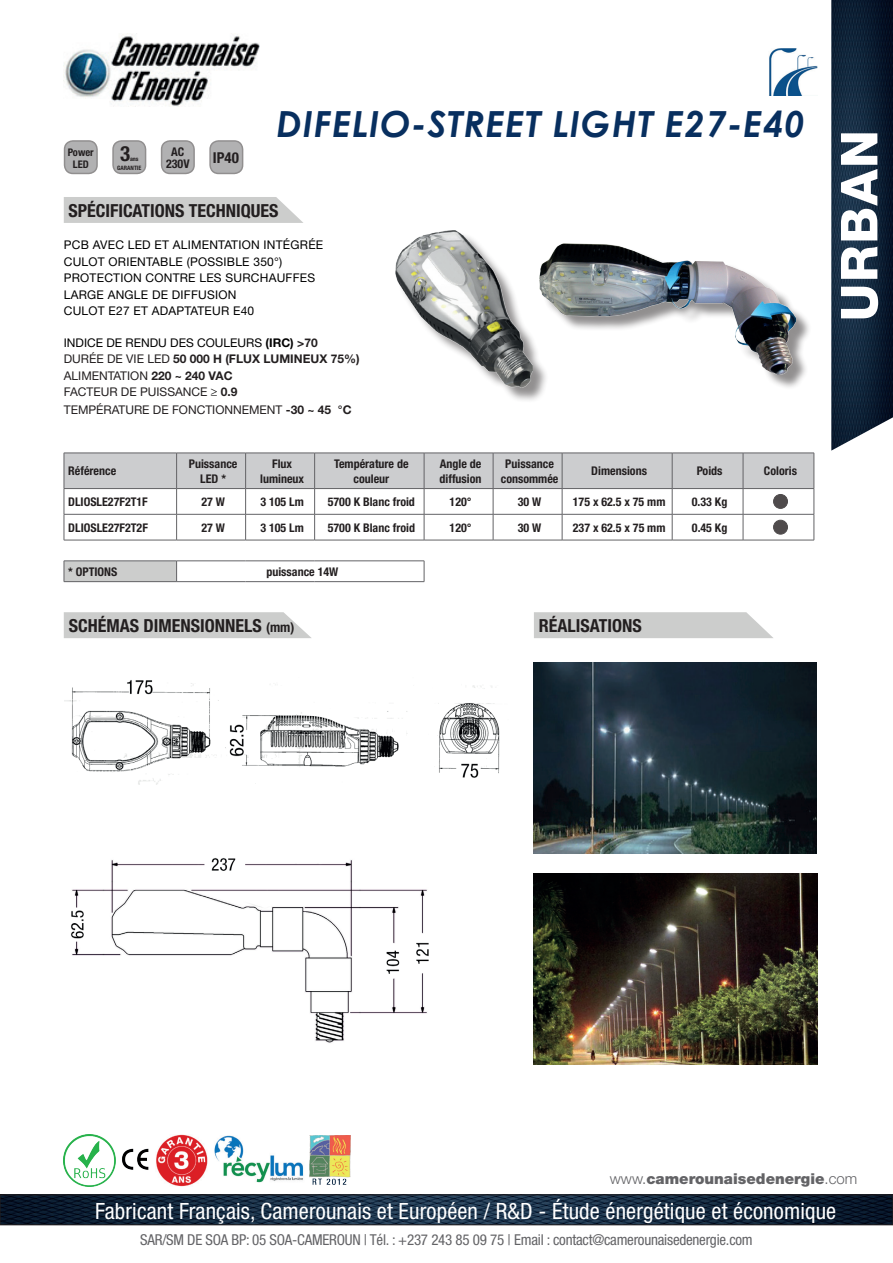
<style>
.page{position:relative;width:893px;height:1263px;background:#fff}
.page>*{position:absolute;margin:0;border:0;box-sizing:border-box;transform-origin:0 0}
.t1{font:800 51px "Helvetica Neue";color:#fff}
.t2{font:italic 700 36px "Century Gothic";letter-spacing:.03em;color:#082f5f}
.t3{font:condensed 22.5px "Helvetica Neue";letter-spacing:.005em;color:#fff}
.t4{font:700 condensed 21px "Helvetica Neue";color:#231f20}
.t5{font:700 condensed 18px "Helvetica Neue";color:#231f20}
.t6{font:condensed 15px "Helvetica Neue";letter-spacing:-.015em;color:#636366}
.t7{font:900 15px "Helvetica Neue";color:#636366}
.t8{font:700 condensed 15px "Helvetica Neue";color:#231f20}
.t9{font:700 condensed 12px/14.4px "Helvetica Neue";color:#231f20;text-align:center}
.t10{font:12px/16.5px "Helvetica Neue";color:#231f20}
.t11{font:12px/16.5px "Helvetica Neue";letter-spacing:.02em;color:#000001}
.t12{font:700 condensed 10.5px/12px "Helvetica Neue";color:#231f20;text-align:center}
.t13{font:700 condensed 6px/9px "Helvetica Neue";color:#231f20}
.s1{color:#000001}
.s2{font-weight:700;color:#000001}
.s3{font-weight:700}
.s4{font-size:13.5px}
.s5{font-weight:300}
</style>
<div class="page">
<img style="left:831px;top:0;width:62px;height:451px">
<img style="left:769px;top:48px;width:49px;height:47px">
<div style="left:162px;top:141px;width:32px;height:32px;background:#b1b1b2;border-radius:9px"></div>
<div style="left:161px;top:140px;width:34px;height:34px;border:2px solid #231f20;border-radius:9px"></div>
<div style="left:65px;top:141px;width:32px;height:32px;background:#b1b1b2;border-radius:9px"></div>
<div style="left:64px;top:140px;width:34px;height:34px;border:2px solid #231f20;border-radius:9px"></div>
<div style="left:113px;top:141px;width:33px;height:32px;background:#b1b1b2;border-radius:9px"></div>
<div style="left:112px;top:140px;width:34px;height:34px;border:2px solid #231f20;border-radius:9px"></div>
<div style="left:210px;top:141px;width:33px;height:32px;background:#b1b1b2;border-radius:9px"></div>
<div style="left:209px;top:140px;width:34px;height:34px;border:2px solid #231f20;border-radius:9px"></div>
<div style="left:64px;top:561px;width:113px;height:21px;background:#cccdcc"></div>
<hr style="left:64px;top:561px;width:113px;height:1px;background:#636366">
<svg style="left:64px;top:561px;width:1px;height:20px"></svg>
<hr style="left:64px;top:581px;width:113px;height:1px;background:#636366">
<svg style="left:64px;top:453px;width:751px;height:87px"></svg>
<hr style="left:64px;top:540px;width:113px;height:1px;background:#636366">
<hr style="left:177px;top:540px;width:69px;height:1px;background:#636366">
<hr style="left:246px;top:540px;width:69px;height:1px;background:#636366">
<hr style="left:315px;top:540px;width:109px;height:1px;background:#636366">
<hr style="left:424px;top:540px;width:69px;height:1px;background:#636366">
<hr style="left:493px;top:540px;width:69px;height:1px;background:#636366">
<hr style="left:562px;top:540px;width:110px;height:1px;background:#636366">
<hr style="left:672px;top:540px;width:71px;height:1px;background:#636366">
<hr style="left:743px;top:540px;width:71px;height:1px;background:#636366">
<svg style="left:176px;top:562px;width:1px;height:19px"></svg>
<svg style="left:424px;top:561px;width:1px;height:20px"></svg>
<hr style="left:177px;top:581px;width:69px;height:1px;background:#636366">
<hr style="left:246px;top:581px;width:69px;height:1px;background:#636366">
<hr style="left:315px;top:581px;width:109px;height:1px;background:#636366">
<hr style="left:177px;top:561px;width:69px;height:1px;background:#636366">
<hr style="left:246px;top:561px;width:69px;height:1px;background:#636366">
<hr style="left:315px;top:561px;width:109px;height:1px;background:#636366">
<div style="left:773px;top:494px;width:14px;height:14px;background:#4f4b4c;border-radius:50%"></div>
<div style="left:773px;top:494px;width:15px;height:15px;border:1px solid #231f20;border-radius:50%"></div>
<div style="left:773px;top:520px;width:14px;height:14px;background:#4f4b4c;border-radius:50%"></div>
<div style="left:773px;top:520px;width:15px;height:14px;border:1px solid #231f20;border-radius:50%"></div>
<div style="left:64px;top:197px;width:239px;height:26px;background:#cccdcc"></div>
<svg style="left:64px;top:612px;width:247px;height:26px;background:#cfd0cf"></svg>
<svg style="left:534px;top:612px;width:239px;height:26px;background:#cfd0cf"></svg>
<img style="left:534px;top:662px;width:283px;height:191px">
<img style="left:534px;top:873px;width:283px;height:191px">
<div style="left:542px;top:245px;width:270px;height:145px;background:#231f20;opacity:.5"></div>
<img style="left:549px;top:243px;width:247px;height:131px">
<div style="left:398px;top:232px;width:151px;height:171px;background:#231f20;opacity:.5"></div>
<img style="left:396px;top:230px;width:136px;height:157px">
<img style="left:71px;top:858px;width:358px;height:185px">
<img style="left:64px;top:680px;width:436px;height:104px">
<img style="left:64px;top:34px;width:195px;height:72px">
<img style="left:2px;top:1197px;width:889px;height:26px">
<div style="left:0;top:1195px;width:893px;height:30px;border:1px solid #231f20"></div>
<img style="left:122px;top:1148px;width:27px;height:22px">
<img style="left:214px;top:1136px;width:90px;height:47px">
<img style="left:156px;top:1134px;width:52px;height:52px">
<img style="left:310px;top:1135px;width:40px;height:50px">
<img style="left:64px;top:1134px;width:52px;height:52px">
<p class="t12" style="left:68px;top:146px;width:27px">Power<br>LED</p>
<h3 class="t4" style="left:120px;top:141px;width:12px">3</h3>
<p class="t9" style="left:166px;top:146px;width:25px;line-height:12px">AC<br>230V</p>
<p class="t13" style="left:117px;top:155px;width:26px;text-indent:13px">ans<br>GARANTIE</p>
<p class="t8" style="left:213px;top:149px;width:28px">IP40</p>
<h2 class="t2" style="left:277px;top:97px;width:530px">DIFELIO-STREET LIGHT E27-E40</h2>
<h3 class="t5" style="left:69px;top:200px;width:211px">SPÉCIFICATIONS TECHNIQUES</h3>
<p class="t11" style="left:64px;top:237px;width:261px">PCB AVEC LED ET ALIMENTATION INTÉGRÉE<br>CULOT ORIENTABLE (POSSIBLE 350°)<br>PROTECTION CONTRE LES SURCHAUFFES<br>LARGE ANGLE DE DIFFUSION<br>CULOT E27 ET ADAPTATEUR E40</p>
<p class="t10" style="left:64px;top:334px;width:297px"><span class="s1">INDICE DE RENDU DES COULEURS</span> <span class="s2">(IRC)</span> <span class="s3">&gt;70<br></span>DURÉE DE VIE LED <span class="s3">50 000 H (FLUX LUMINEUX 75%)<br></span>ALIMENTATION <span class="s3">220 ~ 240 VAC<br></span>FACTEUR DE PUISSANCE <span class="s1">≥</span> <span class="s3">0.9</span></p>
<p class="t10" style="left:64px;top:402px;width:289px">TEMPÉRATURE DE FONCTIONNEMENT <span class="s3">-30 ~ 45 °C</span></p>
<p class="t9" style="left:68px;top:464px;width:49px">Référence</p>
<p class="t9" style="left:189px;top:457px;width:50px">Puissance<br>LED *</p>
<p class="t9" style="left:260px;top:457px;width:45px">Flux lumineux</p>
<p class="t9" style="left:334px;top:457px;width:76px">Température de couleur</p>
<p class="t9" style="left:440px;top:457px;width:43px;text-align:left">Angle de diffusion</p>
<p class="t9" style="left:501px;top:457px;width:59px">Puissance consommée</p>
<p class="t9" style="left:591px;top:464px;width:57px">Dimensions</p>
<p class="t9" style="left:697px;top:464px;width:27px">Poids</p>
<p class="t9" style="left:764px;top:464px;width:35px">Coloris</p>
<p class="t9" style="left:68px;top:494px;width:81px">DLIOSLE27F2T1F</p>
<p class="t9" style="left:201px;top:494px;width:25px">27 W</p>
<p class="t9" style="left:260px;top:494px;width:45px">3 105 Lm</p>
<p class="t9" style="left:328px;top:494px;width:89px">5700 K Blanc froid</p>
<p class="t9" style="left:450px;top:494px;width:24px">120°</p>
<p class="t9" style="left:518px;top:494px;width:25px">30 W</p>
<p class="t9" style="left:573px;top:494px;width:94px">175 x 62.5 x 75 mm</p>
<p class="t9" style="left:692px;top:494px;width:37px">0.33 Kg</p>
<p class="t9" style="left:68px;top:520px;width:81px">DLIOSLE27F2T2F</p>
<p class="t9" style="left:201px;top:520px;width:25px">27 W</p>
<p class="t9" style="left:260px;top:520px;width:45px">3 105 Lm</p>
<p class="t9" style="left:328px;top:520px;width:89px">5700 K Blanc froid</p>
<p class="t9" style="left:450px;top:520px;width:24px">120°</p>
<p class="t9" style="left:518px;top:520px;width:25px">30 W</p>
<p class="t9" style="left:573px;top:520px;width:94px">237 x 62.5 x 75 mm</p>
<p class="t9" style="left:692px;top:520px;width:37px">0.45 Kg</p>
<p class="t9" style="left:68px;top:564px;width:51px">* OPTIONS</p>
<p class="t9" style="left:266px;top:564px;width:73px">puissance 14W</p>
<h3 class="t5" style="left:69px;top:615px;width:227px">SCHÉMAS DIMENSIONNELS <span class="s4">(mm)</span></h3>
<h3 class="t5" style="left:539px;top:615px;width:104px">RÉALISATIONS</h3>
<h1 class="t1" style="left:829px;top:321px;width:193px;rotate:-90deg">URBAN</h1>
<p class="t7" style="left:610px;top:1169px;width:249px"><span class="s5">www.</span>camerounaisedenergie<span class="s5">.com</span></p>
<h3 class="t3" style="left:95px;top:1198px;width:743px">Fabricant Français, Camerounais et Européen / R&amp;D - Étude énergétique et économique</h3>
<p class="t6" style="left:140px;top:1230px;width:614px">SAR/SM DE SOA BP: 05 SOA-CAMEROUN | Tél. : +237 243 85 09 75 | Email : contact@camerounaisedenergie.com</p>
</div>
